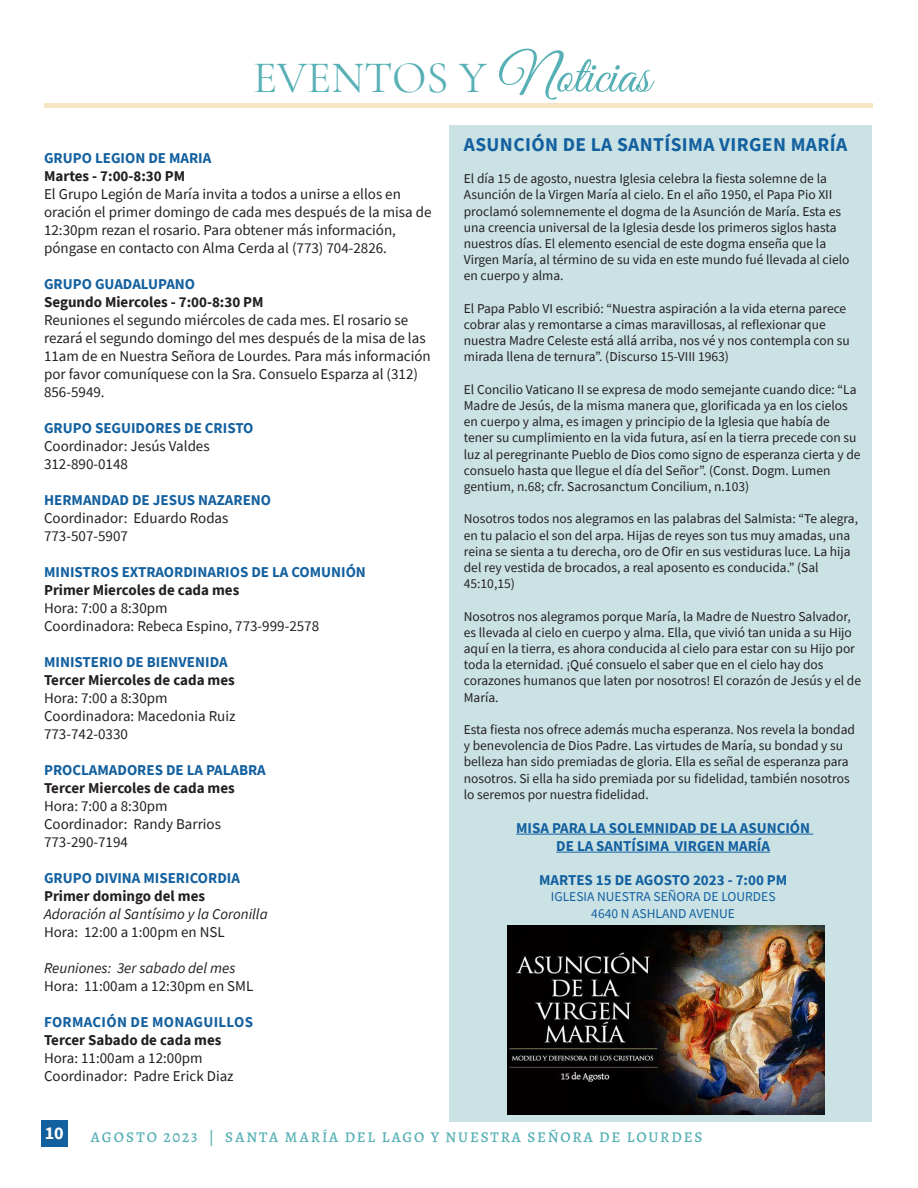
<style>
.page{position:relative;width:918px;height:1188px;background:#fff}
.page>*{position:absolute;margin:0;border:0;box-sizing:border-box;transform-origin:0 0}
.Main_Body_Text_138e6{font:45px "Cormorant";color:#57b0b5}
.Headline_2_Blue_800f{font:700 19.5px "Source Sans Pro";letter-spacing:.02em;color:#13609f}
.Page_Number{font:700 18px "Source Sans Pro";color:#fff}
.Main_Body_Text_138e6-2{font:15px/18px "Source Sans Pro";color:#231f20}
.Main_Body_Text_138e6-3{font:700 15px "Source Sans Pro";color:#231f20}
.Subheader2_Blue_9e32{font:700 15px "Source Sans Pro";color:#13609f}
.Main_Body_Text_138e6-4{font:700 15px "Source Sans Pro";color:#13609f}
.Main_Body_Text_138e6-5{font:italic 15px "Source Sans Pro";color:#231f20}
.Footer_Left{font:500 15px "Alegreya";letter-spacing:.12em;color:#57b0b5}
.Headline_2_Blue_800f-2{font:700 15px "Source Sans Pro";letter-spacing:.02em;color:#13609f}
.Main_Body_Text_138e6-6{font:13.5px/16.2px "Source Sans Pro";color:#231f20}
.Main_Body_Text_138e6-7{font:13.5px "Source Sans Pro";color:#13609f}
.s1{font-family:"Great Vibes";font-size:54px}
</style>
<div class="page">
<div style="left:449px;top:125px;width:422px;height:997px;background:#cbe2e5"></div>
<div style="left:41px;top:1120px;width:27px;height:27px;background:#13609f"></div>
<hr style="left:516px;top:834px;width:297px;height:1px;background:#13609f">
<hr style="left:556px;top:852px;width:214px;height:1px;background:#13609f">
<div style="left:45px;top:103px;width:828px;height:5px;background:#f7e4c5"></div>
<img style="left:507px;top:925px;width:317px;height:190px">
<p class="Main_Body_Text_138e6" style="left:253px;top:50px;width:399px">EVENTOS Y <span class="s1">Noticias</span></p>
<p class="Subheader2_Blue_9e32" style="left:44px;top:148px;width:169px">GRUPO LEGION DE MARIA</p>
<p class="Main_Body_Text_138e6-3" style="left:44px;top:166px;width:143px">Martes - 7:00-8:30 PM</p>
<p class="Main_Body_Text_138e6-2" style="left:44px;top:185px;width:389px">El Grupo Legión de María invita a todos a unirse a ellos en oración el primer domingo de cada mes después de la misa de 12:30pm rezan el rosario. Para obtener más información, póngase en contacto con Alma Cerda al (773) 704-2826.</p>
<p class="Subheader2_Blue_9e32" style="left:44px;top:274px;width:153px">GRUPO GUADALUPANO</p>
<p class="Main_Body_Text_138e6-3" style="left:44px;top:292px;width:221px">Segundo Miercoles - 7:00-8:30 PM</p>
<p class="Main_Body_Text_138e6-2" style="left:44px;top:311px;width:388px">Reuniones el segundo miércoles de cada mes. El rosario se rezará el segundo domingo del mes después de la misa de las 11am de en Nuestra Señora de Lourdes. Para más información por favor comuníquese con la Sra. Consuelo Esparza al (312)<br>856-5949.</p>
<p class="Subheader2_Blue_9e32" style="left:44px;top:418px;width:211px">GRUPO SEGUIDORES DE CRISTO</p>
<p class="Main_Body_Text_138e6-2" style="left:44px;top:437px;width:167px">Coordinador: Jesús Valdes</p>
<p class="Main_Body_Text_138e6-2" style="left:44px;top:455px;width:85px">312-890-0148</p>
<p class="Subheader2_Blue_9e32" style="left:44px;top:490px;width:229px">HERMANDAD DE JESUS NAZARENO</p>
<p class="Main_Body_Text_138e6-2" style="left:44px;top:509px;width:186px">Coordinador: Eduardo Rodas</p>
<p class="Main_Body_Text_138e6-2" style="left:44px;top:527px;width:85px">773-507-5907</p>
<p class="Subheader2_Blue_9e32" style="left:44px;top:562px;width:323px">MINISTROS EXTRAORDINARIOS DE LA COMUNIÓN</p>
<p class="Main_Body_Text_138e6-3" style="left:44px;top:580px;width:197px">Primer Miercoles de cada mes</p>
<p class="Main_Body_Text_138e6-2" style="left:44px;top:599px;width:125px">Hora: 7:00 a 8:30pm</p>
<p class="Main_Body_Text_138e6-2" style="left:44px;top:617px;width:277px">Coordinadora: Rebeca Espino, 773-999-2578</p>
<p class="Main_Body_Text_138e6-4" style="left:44px;top:652px;width:185px">MINISTERIO DE BIENVENIDA</p>
<p class="Main_Body_Text_138e6-3" style="left:44px;top:670px;width:192px">Tercer Miercoles de cada mes</p>
<p class="Main_Body_Text_138e6-2" style="left:44px;top:689px;width:125px">Hora: 7:00 a 8:30pm</p>
<p class="Main_Body_Text_138e6-2" style="left:44px;top:707px;width:193px">Coordinadora: Macedonia Ruiz</p>
<p class="Main_Body_Text_138e6-2" style="left:44px;top:725px;width:85px">773-742-0330</p>
<p class="Subheader2_Blue_9e32" style="left:44px;top:760px;width:223px">PROCLAMADORES DE LA PALABRA</p>
<p class="Main_Body_Text_138e6-3" style="left:44px;top:778px;width:192px">Tercer Miercoles de cada mes</p>
<p class="Main_Body_Text_138e6-2" style="left:44px;top:797px;width:125px">Hora: 7:00 a 8:30pm</p>
<p class="Main_Body_Text_138e6-2" style="left:44px;top:815px;width:178px">Coordinador: Randy Barrios</p>
<p class="Main_Body_Text_138e6-2" style="left:44px;top:833px;width:85px">773-290-7194</p>
<p class="Main_Body_Text_138e6-4" style="left:44px;top:868px;width:197px">GRUPO DIVINA MISERICORDIA</p>
<p class="Main_Body_Text_138e6-3" style="left:44px;top:886px;width:163px">Primer domingo del mes</p>
<p class="Main_Body_Text_138e6-5" style="left:44px;top:904px;width:225px">Adoración al Santísimo y la Coronilla</p>
<p class="Main_Body_Text_138e6-2" style="left:44px;top:923px;width:182px">Hora: 12:00 a 1:00pm en NSL</p>
<p class="Main_Body_Text_138e6-5" style="left:44px;top:958px;width:193px">Reuniones: 3er sabado del mes</p>
<p class="Main_Body_Text_138e6-2" style="left:44px;top:977px;width:211px">Hora: 11:00am a 12:30pm en SML</p>
<p class="Headline_2_Blue_800f-2" style="left:44px;top:1012px;width:210px">FORMACIÓN DE MONAGUILLOS</p>
<p class="Main_Body_Text_138e6-3" style="left:44px;top:1030px;width:179px">Tercer Sabado de cada mes</p>
<p class="Main_Body_Text_138e6-2" style="left:44px;top:1049px;width:160px">Hora: 11:00am a 12:00pm</p>
<p class="Main_Body_Text_138e6-2" style="left:44px;top:1067px;width:191px">Coordinador: Padre Erick Diaz</p>
<p class="Headline_2_Blue_800f" style="left:464px;top:131px;width:385px">ASUNCIÓN DE LA SANTÍSIMA VIRGEN MARÍA</p>
<p class="Main_Body_Text_138e6-6" style="left:464px;top:171px;width:387px">El día 15 de agosto, nuestra Iglesia celebra la fiesta solemne de la Asunción de la Virgen María al cielo. En el año 1950, el Papa Pio XII proclamó solemnemente el dogma de la Asunción de María. Esta es una creencia universal de la Iglesia desde los primeros siglos hasta nuestros días. El elemento esencial de este dogma enseña que la Virgen María, al término de su vida en este mundo fué llevada al cielo en cuerpo y alma.</p>
<p class="Main_Body_Text_138e6-6" style="left:464px;top:300px;width:388px">El Papa Pablo VI escribió: “Nuestra aspiración a la vida eterna parece cobrar alas y remontarse a cimas maravillosas, al reflexionar que nuestra Madre Celeste está allá arriba, nos vé y nos contempla con su mirada llena de ternura”. (Discurso 15-VIII 1963)</p>
<p class="Main_Body_Text_138e6-6" style="left:464px;top:381px;width:398px">El Concilio Vaticano II se expresa de modo semejante cuando dice: “La Madre de Jesús, de la misma manera que, glorificada ya en los cielos en cuerpo y alma, es imagen y principio de la Iglesia que había de tener su cumplimiento en la vida futura, así en la tierra precede con su luz al peregrinante Pueblo de Dios como signo de esperanza cierta y de consuelo hasta que llegue el día del Señor”. (Const. Dogm. Lumen gentium, n.68; cfr. Sacrosanctum Concilium, n.103)</p>
<p class="Main_Body_Text_138e6-6" style="left:464px;top:511px;width:396px">Nosotros todos nos alegramos en las palabras del Salmista: “Te alegra, en tu palacio el son del arpa. Hijas de reyes son tus muy amadas, una reina se sienta a tu derecha, oro de Ofir en sus vestiduras luce. La hija del rey vestida de brocados, a real aposento es conducida.” (Sal 45:10,15)</p>
<p class="Main_Body_Text_138e6-6" style="left:464px;top:608px;width:399px">Nosotros nos alegramos porque María, la Madre de Nuestro Salvador, es llevada al cielo en cuerpo y alma. Ella, que vivió tan unida a su Hijo aquí en la tierra, es ahora conducida al cielo para estar con su Hijo por toda la eternidad. ¡Qué consuelo el saber que en el cielo hay dos corazones humanos que laten por nosotros! El corazón de Jesús y el de María.</p>
<p class="Main_Body_Text_138e6-6" style="left:464px;top:721px;width:393px">Esta fiesta nos ofrece además mucha esperanza. Nos revela la bondad y benevolencia de Dios Padre. Las virtudes de María, su bondad y su belleza han sido premiadas de gloria. Ella es señal de esperanza para nosotros. Si ella ha sido premiada por su fidelidad, también nosotros lo seremos por nuestra fidelidad.</p>
<p class="Main_Body_Text_138e6-4" style="left:516px;top:818px;width:295px">MISA PARA LA SOLEMNIDAD DE LA ASUNCIÓN</p>
<p class="Main_Body_Text_138e6-4" style="left:556px;top:836px;width:215px">DE LA SANTÍSIMA VIRGEN MARÍA</p>
<p class="Main_Body_Text_138e6-4" style="left:539px;top:870px;width:250px">MARTES 15 DE AGOSTO 2023 - 7:00 PM</p>
<p class="Main_Body_Text_138e6-7" style="left:551px;top:888px;width:226px">IGLESIA NUESTRA SEÑORA DE LOURDES</p>
<p class="Main_Body_Text_138e6-7" style="left:591px;top:905px;width:145px">4640 N ASHLAND AVENUE</p>
<p class="Page_Number" style="left:45px;top:1121px;width:21px">10</p>
<p class="Footer_Left" style="left:91px;top:1127px;width:613px">AGOSTO 2023 | SANTA MARÍA DEL LAGO Y NUESTRA SEÑORA DE LOURDES</p>
</div>
